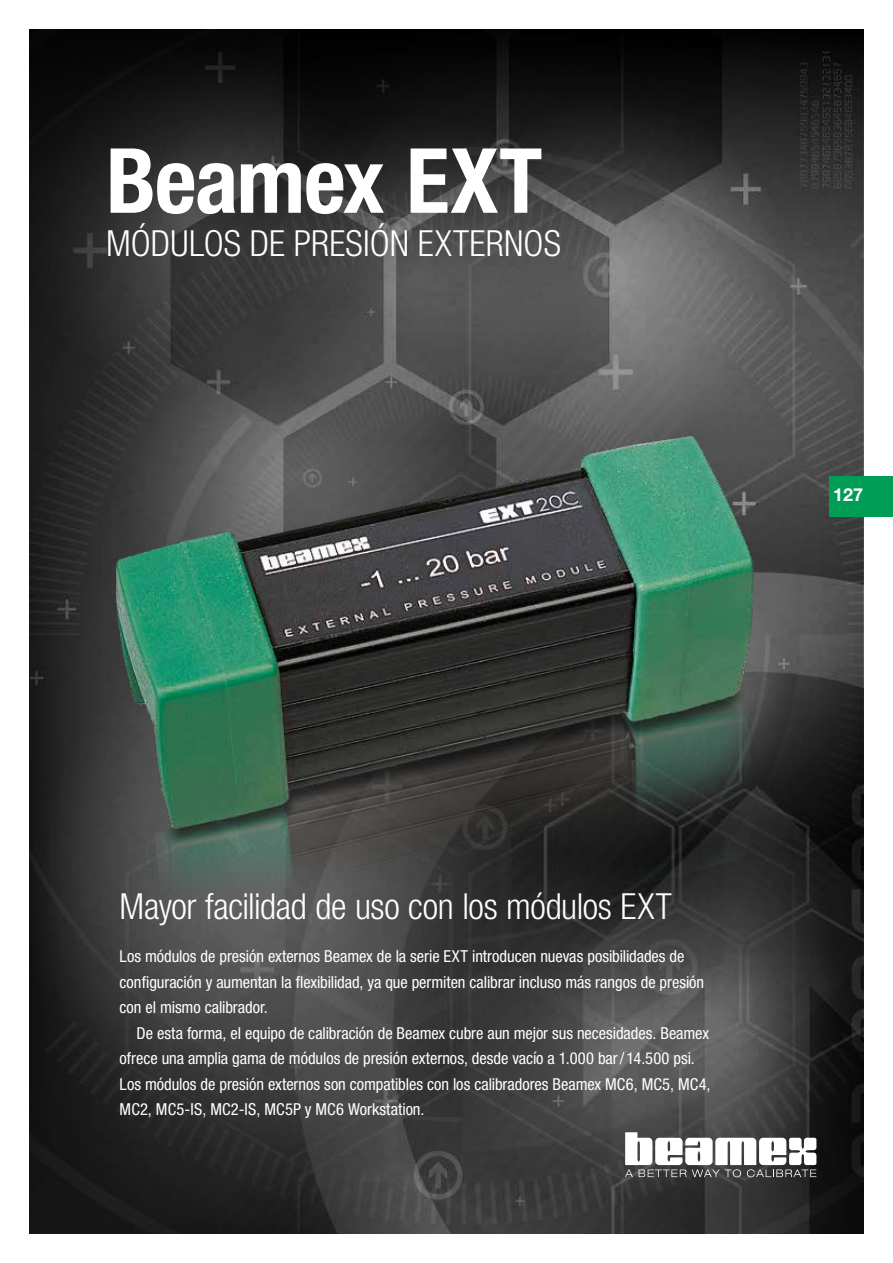
<style>
.page{position:relative;width:893px;height:1263px;background:#fff}
.page>*{position:absolute;margin:0;border:0;box-sizing:border-box;transform-origin:0 0}
.t1{font:700 condensed 90px "Helvetica Neue LT Pro";letter-spacing:-.015em;color:#fff}
.t2{font:300 condensed 36px "Helvetica Neue LT Pro";letter-spacing:-.005em;color:#fff}
.t3{font:700 18px "Helvetica Neue LT Std";color:#fff}
.t4{font:condensed 16.5px/25.5px "Helvetica Neue LT Std";letter-spacing:-.005em;color:#fff}
</style>
<div class="page">
<img style="left:30px;top:30px;width:833px;height:1203px">
<img style="left:55px;top:350px;width:738px;height:620px">
<svg style="left:625px;top:1132px;width:191px;height:45px"></svg>
<div style="left:829px;top:476px;width:64px;height:40px;background:#009d57"></div>
<h1 class="t1" style="left:106px;top:126px;width:438px">Beamex EXT</h1>
<h2 class="t2" style="left:106px;top:223px;width:456px">MÓDULOS DE PRESIÓN EXTERNOS</h2>
<p class="t3" style="left:833px;top:484px;width:31px">127</p>
<h2 class="t2" style="left:120px;top:885px;width:554px">Mayor facilidad de uso con los módulos EXT</h2>
<p class="t4" style="left:120px;top:943px;width:586px">Los módulos de presión externos Beamex de la serie EXT introducen nuevas posibilidades de configuración y aumentan la flexibilidad, ya que permiten calibrar incluso más rangos de presión con el mismo calibrador.</p>
<p class="t4" style="left:120px;top:1020px;width:592px;text-indent:17px">De esta forma, el equipo de calibración de Beamex cubre aun mejor sus necesidades. Beamex ofrece una amplia gama de módulos de presión externos, desde vacío a 1.000 bar/ 14.500 psi.<br>Los módulos de presión externos son compatibles con los calibradores Beamex MC6, MC5, MC4, MC2, MC5-IS, MC2-IS, MC5P y MC6 Workstation.</p>
</div>
